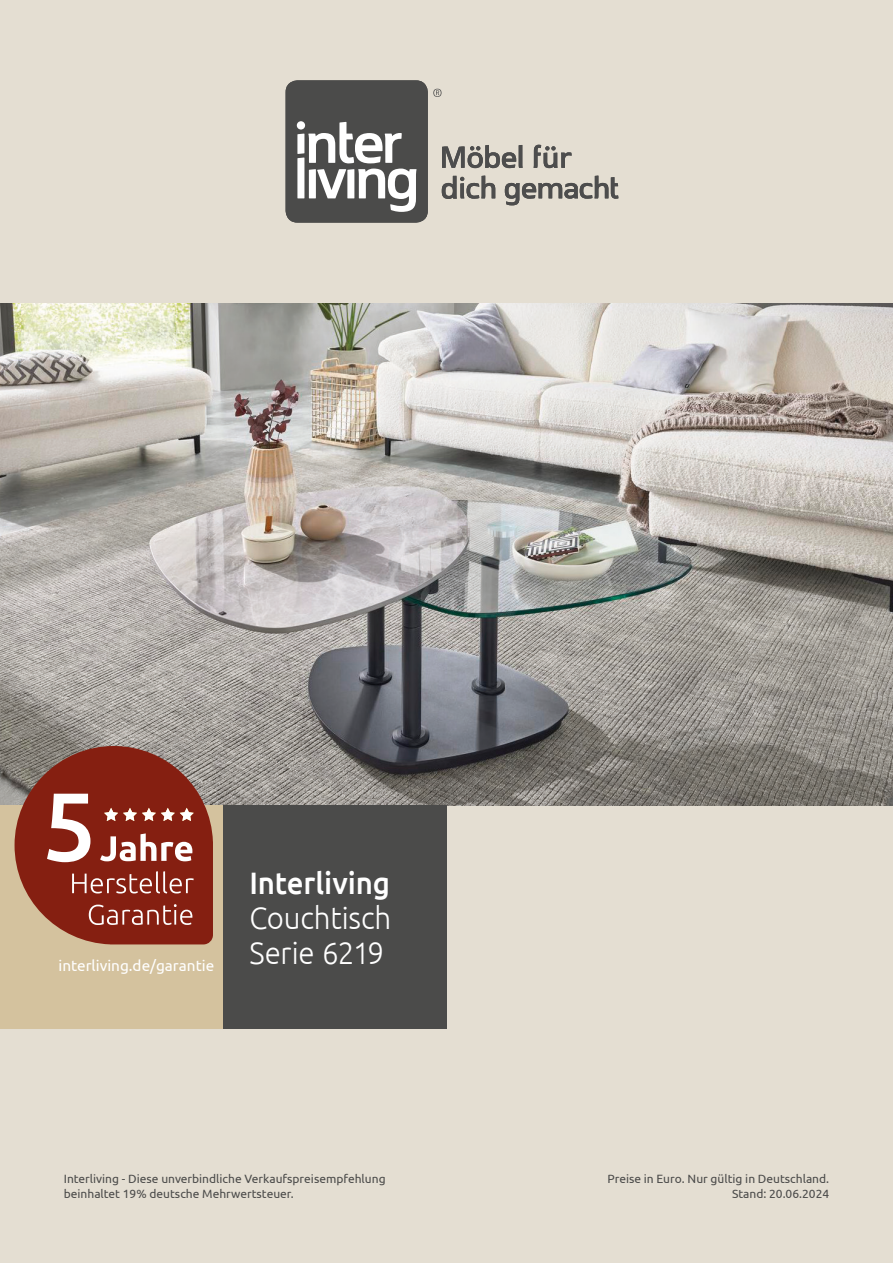
<style>
.page{position:relative;width:893px;height:1263px;background:#e4ded2}
.page>*{position:absolute;margin:0;border:0;box-sizing:border-box;transform-origin:0 0}
.t1{font:300 31.05px "Ubuntu";letter-spacing:-.005em;color:#fff;scale:.95 1}
.t2{font:500 31.05px "Ubuntu";letter-spacing:-.005em;color:#fff;scale:.95 1}
.t3{font:15.3px "Ubuntu";color:#fff}
.t4{font:12px/15px "Ubuntu";color:#4b4b4a}
</style>
<div class="page">
<img style="left:0;top:303px;width:893px;height:503px">
<div style="left:286px;top:80px;width:142px;height:143px;background:#4b4b4a;border-radius:12px"></div>
<svg style="left:534px;top:145px;width:38px;height:23px"></svg>
<svg style="left:505px;top:176px;width:113px;height:29px"></svg>
<svg style="left:297px;top:121px;width:120px;height:91px"></svg>
<svg style="left:442px;top:145px;width:81px;height:23px"></svg>
<svg style="left:442px;top:176px;width:53px;height:23px"></svg>
<svg style="left:433px;top:89px;width:8px;height:8px"></svg>
<div style="left:0;top:805px;width:223px;height:224px;background:#d4c29e"></div>
<div style="left:223px;top:805px;width:223px;height:224px;background:#4b4b4a"></div>
<svg style="left:15px;top:746px;width:198px;height:198px;background:#974c3e"></svg>
<p class="t3" style="left:58px;top:956px;width:157px">interliving.de/garantie</p>
<p class="t2" style="left:249px;top:863px;width:150px">Interliving</p>
<p class="t1" style="left:249px;top:899px;width:151px">Couchtisch</p>
<p class="t1" style="left:249px;top:934px;width:143px">Serie 6219</p>
<p class="t4" style="left:64px;top:1171px;width:323px">Interliving - Diese unverbindliche Verkaufspreisempfehlung beinhaltet 19% deutsche Mehrwertsteuer.</p>
<p class="t4" style="left:607px;top:1171px;width:223px">Preise in Euro. Nur gültig in Deutschland.</p>
<p class="t4" style="left:732px;top:1186px;width:99px">Stand: 20.06.2024</p>
</div>
